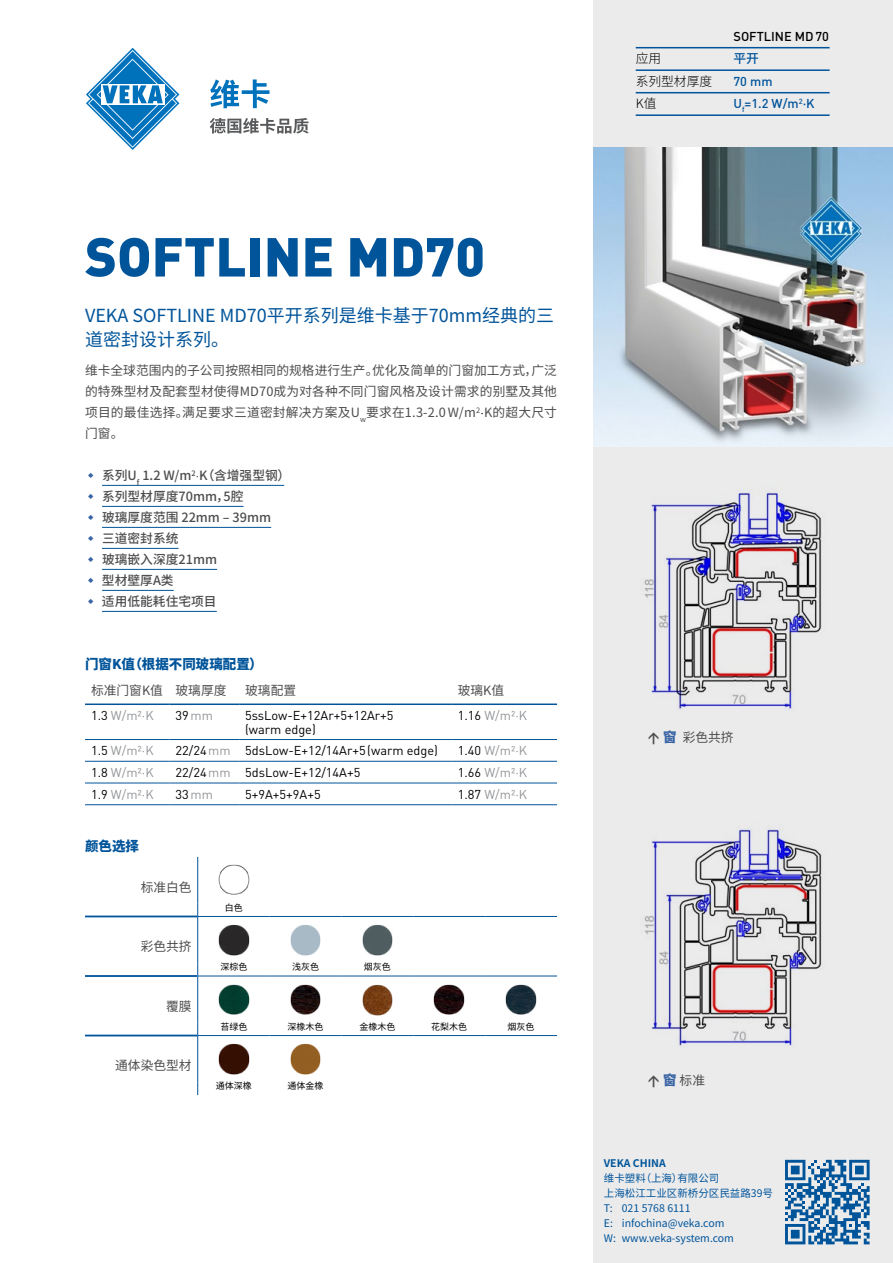
<style>
.page{position:relative;width:893px;height:1263px;background:#fff}
.page>*{position:absolute;margin:0;border:0;box-sizing:border-box;transform-origin:0 0}
.t1{font:900 54px "DINOT";color:#00549a}
.t2{font:18px/24px "Noto Sans Hans";color:#00549a}
.t3{font:900 13.5px "Noto Sans Hans";color:#00549a}
.t4{font:12.75px/21px "Noto Sans Hans";letter-spacing:.01em;color:#4d4d4f;text-align:justify}
.t5{font:12.75px/13.5px "DINOT";color:#000}
.t6{font:500 12.75px/21px "Noto Sans Hans";color:#4d4d4f}
.t7{font:12.75px "DINOT";color:#939598}
.t8{font:500 12.75px "DINOT";color:#00549a}
.t9{font:500 12.75px "DINOT";color:#000}
.t10{font:300 12.75px "Noto Sans Hans";color:#000}
.t11{font:500 12.75px "Noto Sans Hans";color:#00549a}
.t12{font:10.5px/15px "Noto Sans Hans";color:#00549a}
.t13{font:700 10.5px "Noto Sans Hans";color:#00549a}
.t14{font:9px "Noto Sans Hans";color:#000}
.s1{font-family:"DINOT";color:#000}
.s2{font-family:"DINOT";font-weight:400}
.s3{color:#000}
.s4{color:#939598}
.s5{font-family:"DINOT";font-weight:700}
.s6{font-weight:900;font-size:13.5px;color:#3964a4}
</style>
<div class="page">
<div style="left:594px;top:0;width:299px;height:1263px;background:#ebebec"></div>
<svg style="left:86px;top:48px;width:93px;height:102px"></svg>
<svg style="left:210px;top:79px;width:59px;height:29px"></svg>
<svg style="left:210px;top:118px;width:99px;height:16px"></svg>
<svg style="left:785px;top:1160px;width:85px;height:84px"></svg>
<hr style="left:102px;top:485px;width:182px;height:1px;background:#00549a">
<hr style="left:102px;top:506px;width:141px;height:1px;background:#00549a">
<hr style="left:102px;top:527px;width:169px;height:1px;background:#00549a">
<hr style="left:102px;top:548px;width:77px;height:1px;background:#00549a">
<hr style="left:102px;top:569px;width:115px;height:1px;background:#00549a">
<hr style="left:102px;top:590px;width:72px;height:1px;background:#00549a">
<hr style="left:102px;top:611px;width:115px;height:1px;background:#00549a">
<hr style="left:636px;top:47px;width:194px;height:1px;background:#00549a">
<hr style="left:636px;top:69px;width:194px;height:2px;background:#00549a">
<hr style="left:636px;top:92px;width:194px;height:1px;background:#00549a">
<hr style="left:636px;top:114px;width:194px;height:2px;background:#00549a">
<hr style="left:85px;top:703px;width:85px;height:2px;background:#00549a">
<hr style="left:170px;top:703px;width:69px;height:2px;background:#00549a">
<hr style="left:239px;top:703px;width:213px;height:2px;background:#00549a">
<hr style="left:452px;top:703px;width:105px;height:2px;background:#00549a">
<hr style="left:85px;top:739px;width:85px;height:1px;background:#00549a">
<hr style="left:170px;top:739px;width:69px;height:1px;background:#00549a">
<hr style="left:239px;top:739px;width:213px;height:1px;background:#00549a">
<hr style="left:452px;top:739px;width:105px;height:1px;background:#00549a">
<hr style="left:85px;top:761px;width:85px;height:1px;background:#00549a">
<hr style="left:170px;top:761px;width:69px;height:1px;background:#00549a">
<hr style="left:239px;top:761px;width:213px;height:1px;background:#00549a">
<hr style="left:452px;top:761px;width:105px;height:1px;background:#00549a">
<hr style="left:85px;top:783px;width:85px;height:1px;background:#00549a">
<hr style="left:170px;top:783px;width:69px;height:1px;background:#00549a">
<hr style="left:239px;top:783px;width:213px;height:1px;background:#00549a">
<hr style="left:452px;top:783px;width:105px;height:1px;background:#00549a">
<hr style="left:85px;top:804px;width:85px;height:1px;background:#00549a">
<hr style="left:170px;top:804px;width:69px;height:1px;background:#00549a">
<hr style="left:239px;top:804px;width:213px;height:1px;background:#00549a">
<hr style="left:452px;top:804px;width:105px;height:1px;background:#00549a">
<svg style="left:85px;top:917px;width:472px;height:178px"></svg>
<hr style="left:197px;top:916px;width:73px;height:1px;background:#00549a">
<hr style="left:270px;top:916px;width:71px;height:1px;background:#00549a">
<hr style="left:341px;top:916px;width:72px;height:1px;background:#00549a">
<hr style="left:413px;top:916px;width:72px;height:1px;background:#00549a">
<hr style="left:485px;top:916px;width:72px;height:1px;background:#00549a">
<hr style="left:197px;top:857px;width:1px;height:47px;background:#00549a">
<svg style="left:197px;top:904px;width:1px;height:12px"></svg>
<hr style="left:197px;top:917px;width:1px;height:46px;background:#00549a">
<svg style="left:197px;top:963px;width:1px;height:13px"></svg>
<hr style="left:197px;top:976px;width:1px;height:47px;background:#00549a">
<svg style="left:197px;top:1023px;width:1px;height:12px"></svg>
<svg style="left:197px;top:1082px;width:1px;height:13px"></svg>
<hr style="left:197px;top:1036px;width:1px;height:46px;background:#00549a">
<hr style="left:197px;top:976px;width:73px;height:1px;background:#00549a">
<hr style="left:270px;top:976px;width:71px;height:1px;background:#00549a">
<hr style="left:341px;top:976px;width:72px;height:1px;background:#00549a">
<hr style="left:413px;top:976px;width:72px;height:1px;background:#00549a">
<hr style="left:485px;top:976px;width:72px;height:1px;background:#00549a">
<hr style="left:197px;top:1035px;width:73px;height:1px;background:#00549a">
<hr style="left:270px;top:1035px;width:71px;height:1px;background:#00549a">
<hr style="left:341px;top:1035px;width:72px;height:1px;background:#00549a">
<hr style="left:413px;top:1035px;width:72px;height:1px;background:#00549a">
<hr style="left:485px;top:1035px;width:72px;height:1px;background:#00549a">
<hr style="left:85px;top:915px;width:112px;height:2px;background:#00549a">
<hr style="left:85px;top:975px;width:112px;height:2px;background:#00549a">
<hr style="left:85px;top:1035px;width:112px;height:1px;background:#00549a">
<img style="left:218px;top:864px;width:32px;height:31px">
<img style="left:216px;top:921px;width:36px;height:37px">
<img style="left:287px;top:921px;width:37px;height:37px">
<img style="left:359px;top:921px;width:37px;height:37px">
<img style="left:216px;top:981px;width:36px;height:37px">
<img style="left:287px;top:981px;width:37px;height:37px">
<img style="left:359px;top:982px;width:37px;height:36px">
<img style="left:431px;top:981px;width:37px;height:37px">
<img style="left:503px;top:981px;width:36px;height:37px">
<img style="left:216px;top:1040px;width:36px;height:37px">
<img style="left:287px;top:1040px;width:37px;height:37px">
<img style="left:594px;top:147px;width:299px;height:300px">
<img style="left:593px;top:447px;width:229px;height:300px">
<img style="left:593px;top:784px;width:229px;height:301px">
<p class="t9" style="left:733px;top:27px;width:97px">SOFTLINE MD70</p>
<p class="t10" style="left:636px;top:51px;width:27px">应用</p>
<p class="t11" style="left:733px;top:51px;width:27px">平开</p>
<p class="t10" style="left:636px;top:74px;width:78px">系列型材厚度</p>
<p class="t8" style="left:733px;top:72px;width:41px">70 mm</p>
<p class="t10" style="left:636px;top:96px;width:22px">K值</p>
<p class="t8" style="left:733px;top:95px;width:83px">U<sub>f</sub>=1.2 W/m<sup>2</sup>·K</p>
<h1 class="t1" style="left:85px;top:220px;width:402px">SOFTLINE MD70</h1>
<h2 class="t2" style="left:85px;top:304px;width:471px">VEKA SOFTLINE MD70平开系列是维卡基于70mm经典的三道密封设计系列。</h2>
<p class="t4" style="left:85px;top:360px;width:473px">维卡全球范围内的子公司按照相同的规格进行生产。优化及简单的门窗加工方式，广泛的特殊型材及配套型材使得MD70成为对各种不同门窗风格及设计需求的别墅及其他项目的最佳选择。满足要求三道密封解决方案及U<sub>w</sub>要求在1.3-2.0 W/m<sup>2</sup><span class="s1">·</span>K的超大尺寸门窗。</p>
<p class="t6" style="left:102px;top:465px;width:190px">系列U<sub>f</sub> 1.2 W/m<sup>2</sup><span class="s2">·</span>K（含增强型钢）系列型材厚度70mm，5腔<br>玻璃厚度范围 22mm – 39mm<br>三道密封系统<br>玻璃嵌入深度21mm<br>型材壁厚A类<br>适用低能耗住宅项目</p>
<p class="t3" style="left:85px;top:656px;width:179px">门窗K值（根据不同玻璃配置）</p>
<p class="t4" style="left:91px;top:680px;width:137px">标准门窗K值 玻璃厚度</p>
<p class="t4" style="left:245px;top:680px;width:52px">玻璃配置</p>
<p class="t4" style="left:458px;top:680px;width:48px">玻璃K值</p>
<p class="t7" style="left:91px;top:707px;width:64px"><span class="s3">1.3</span> W/m²·K</p>
<p class="t5" style="left:176px;top:708px;width:39px">39<span class="s4">mm</span></p>
<p class="t5" style="left:245px;top:708px;width:150px">5ssLow-E+12Ar+5+12Ar+5 (warm edge)</p>
<p class="t7" style="left:458px;top:707px;width:71px"><span class="s3">1.16</span> W/m²·K</p>
<p class="t7" style="left:91px;top:742px;width:64px"><span class="s3">1.5</span> W/m²·K</p>
<p class="t5" style="left:176px;top:743px;width:264px">22/24<span class="s4">mm</span> 5dsLow-E+12/14Ar+5(warm edge)</p>
<p class="t7" style="left:458px;top:742px;width:71px"><span class="s3">1.40</span> W/m²·K</p>
<p class="t7" style="left:91px;top:764px;width:64px"><span class="s3">1.8</span> W/m²·K</p>
<p class="t5" style="left:176px;top:765px;width:186px">22/24<span class="s4">mm</span> 5dsLow-E+12/14A+5</p>
<p class="t7" style="left:458px;top:764px;width:71px"><span class="s3">1.66</span> W/m²·K</p>
<p class="t7" style="left:91px;top:785px;width:64px"><span class="s3">1.9</span> W/m²·K</p>
<p class="t5" style="left:176px;top:787px;width:39px">33<span class="s4">mm</span></p>
<p class="t5" style="left:245px;top:787px;width:77px">5+9A+5+9A+5</p>
<p class="t7" style="left:458px;top:785px;width:71px"><span class="s3">1.87</span> W/m²·K</p>
<p class="t3" style="left:85px;top:838px;width:55px">颜色选择</p>
<p class="t4" style="left:141px;top:877px;width:52px">标准白色</p>
<p class="t14" style="left:225px;top:902px;width:19px">白色</p>
<p class="t4" style="left:141px;top:936px;width:52px">彩色共挤</p>
<p class="t14" style="left:220px;top:962px;width:28px">深棕色</p>
<p class="t14" style="left:292px;top:962px;width:28px">浅灰色</p>
<p class="t14" style="left:364px;top:962px;width:28px">烟灰色</p>
<p class="t4" style="left:166px;top:996px;width:27px">覆膜</p>
<p class="t14" style="left:220px;top:1021px;width:28px">苔绿色</p>
<p class="t14" style="left:288px;top:1021px;width:37px">深橡木色</p>
<p class="t14" style="left:359px;top:1021px;width:37px">金橡木色</p>
<p class="t14" style="left:431px;top:1021px;width:37px">花梨木色</p>
<p class="t14" style="left:508px;top:1021px;width:28px">烟灰色</p>
<p class="t4" style="left:115px;top:1055px;width:78px">通体染色型材</p>
<p class="t14" style="left:216px;top:1081px;width:37px">通体深橡</p>
<p class="t14" style="left:288px;top:1081px;width:37px">通体金橡</p>
<p class="t4" style="left:647px;top:727px;width:88px"><span class="s5">↑</span> <span class="s6">窗</span> 彩色共挤</p>
<p class="t4" style="left:647px;top:1070px;width:60px"><span class="s5">↑</span><span class="s6">窗</span>标准</p>
<p class="t13" style="left:604px;top:1157px;width:64px">VEKA CHINA</p>
<p class="t12" style="left:604px;top:1170px;width:171px">维卡塑料（上海）有限公司<br>上海松江工业区新桥分区民益路39号<br>T: 021 5768 6111<br>E: infochina@veka.com<br>W: www.veka-system.com</p>
</div>
